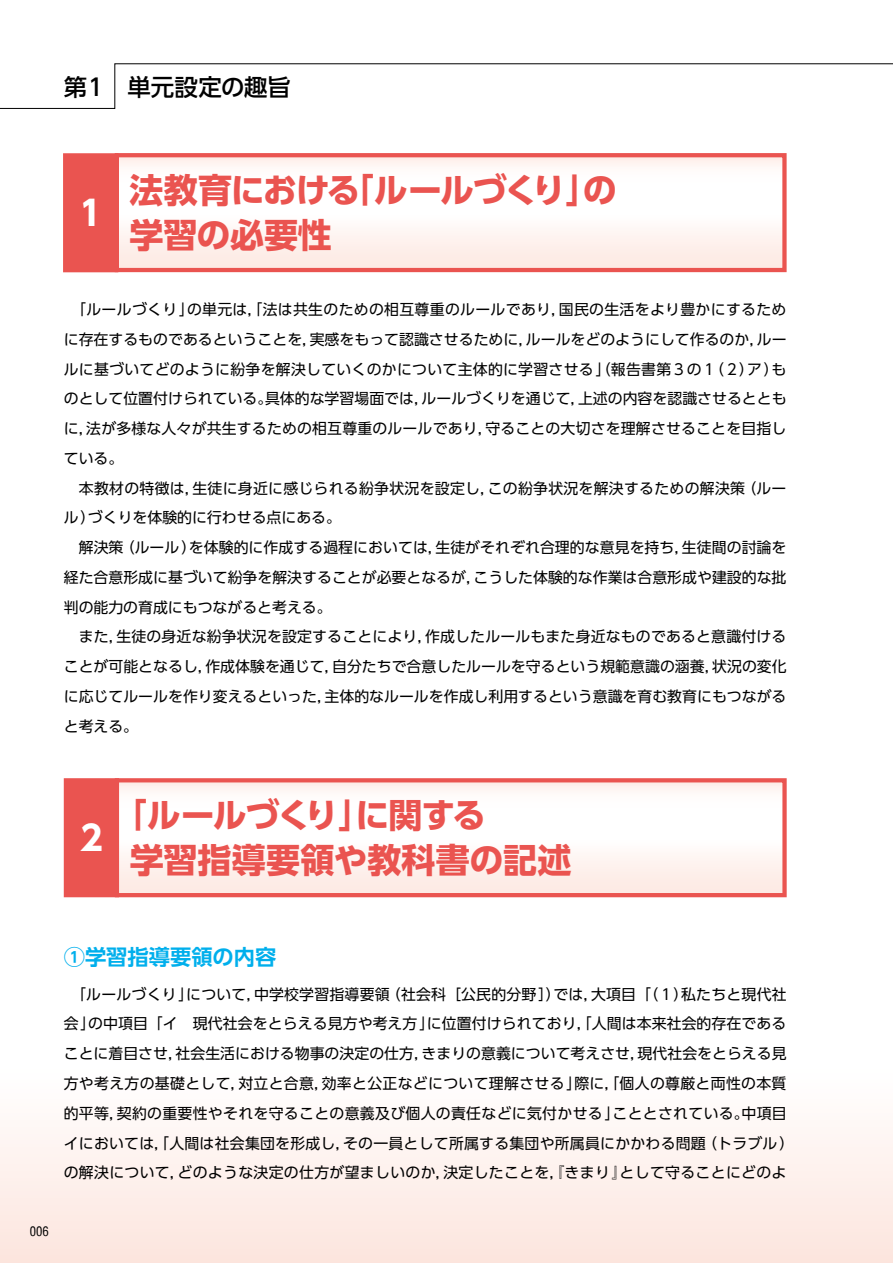
<style>
.page{position:relative;width:893px;height:1263px;background:#fff}
.page>*{position:absolute;margin:0;border:0;box-sizing:border-box;transform-origin:0 0}
.t1{font:700 34.05px/44.7px "UD Shin Go Pro";letter-spacing:-.015em;color:#ea5450}
.t2{font:700 34.05px "UD Shin Go Pro";color:#fff}
.t3{font:500 23.4px "UD Shin Go Pro";letter-spacing:-.005em;color:#000}
.t4{font:700 21.3px "UD Shin Go Pro De";color:#00afec}
.t5{font:14.85px/29.7px "UD Shin Go Pro";letter-spacing:.01em;color:#000}
.t6{font:12.75px "Halvett Condensed";color:#000}
</style>
<div class="page">
<div style="left:0;top:1063px;width:893px;height:200px;background:linear-gradient(to bottom,#fff,#fce5dd)"></div>
<svg style="left:0;top:63px;width:893px;height:46px"></svg>
<div style="left:65px;top:155px;width:51px;height:115px;background:#ea5450"></div>
<div style="left:63px;top:153px;width:55px;height:119px;border:4px solid #ea5450"></div>
<div style="left:66px;top:780px;width:51px;height:115px;background:#ea5450"></div>
<div style="left:64px;top:778px;width:55px;height:119px;border:4px solid #ea5450"></div>
<svg style="left:120px;top:158px;width:662px;height:109px"></svg>
<div style="left:115px;top:153px;width:672px;height:119px;border:4px solid #ea5450"></div>
<svg style="left:120px;top:783px;width:662px;height:109px"></svg>
<div style="left:115px;top:778px;width:672px;height:119px;border:4px solid #ea5450"></div>
<h2 class="t3" style="left:64px;top:68px;width:228px">第１ 単元設定の趣旨</h2>
<h1 class="t2" style="left:74px;top:185px;width:36px">１</h1>
<h1 class="t1" style="left:130px;top:167px;width:489px">法教育における「ルールづくり」の学習の必要性</h1>
<p class="t5" style="left:64px;top:294px;width:724px">　「ルールづくり」の単元は，「法は共生のための相互尊重のルールであり，国民の生活をより豊かにするために存在するものであるということを，実感をもって認識させるために，ルールをどのようにして作るのか，ルールに基づいてどのように紛争を解決していくのかについて主体的に学習させる」（報告書第３の１（２）ア）ものとして位置付けられている。具体的な学習場面では，ルールづくりを通じて，上述の内容を認識させるとともに，法が多様な人々が共生するための相互尊重のルールであり，守ることの大切さを理解させることを目指している。<br>　本教材の特徴は，生徒に身近に感じられる紛争状況を設定し，この紛争状況を解決するための解決策（ルール）づくりを体験的に行わせる点にある。<br>　解決策（ルール）を体験的に作成する過程においては，生徒がそれぞれ合理的な意見を持ち，生徒間の討論を経た合意形成に基づいて紛争を解決することが必要となるが，こうした体験的な作業は合意形成や建設的な批判の能力の育成にもつながると考える。<br>　また，生徒の身近な紛争状況を設定することにより，作成したルールもまた身近なものであると意識付けることが可能となるし，作成体験を通じて，自分たちで合意したルールを守るという規範意識の涵養，状況の変化に応じてルールを作り変えるといった，主体的なルールを作成し利用するという意識を育む教育にもつながると考える。</p>
<h1 class="t2" style="left:74px;top:810px;width:36px">２</h1>
<h1 class="t1" style="left:130px;top:792px;width:443px;text-indent:-17px">「ルールづくり」に関する<br>学習指導要領や教科書の記述</h1>
<h3 class="t4" style="left:64px;top:939px;width:214px">①学習指導要領の内容</h3>
<p class="t5" style="left:64px;top:979px;width:732px">　「ルールづくり」について，中学校学習指導要領（社会科［公民的分野］）では，大項目「（１）私たちと現代社会」の中項目「イ　現代社会をとらえる見方や考え方」に位置付けられており，「人間は本来社会的存在であることに着目させ，社会生活における物事の決定の仕方，きまりの意義について考えさせ，現代社会をとらえる見方や考え方の基礎として，対立と合意，効率と公正などについて理解させる」際に，「個人の尊厳と両性の本質的平等，契約の重要性やそれを守ることの意義及び個人の責任などに気付かせる」こととされている。中項目イにおいては，「人間は社会集団を形成し，その一員として所属する集団や所属員にかかわる問題（トラブル）の解決について，どのような決定の仕方が望ましいのか，決定したことを，『きまり』として守ることにどのよ</p>
<p class="t6" style="left:30px;top:1223px;width:20px">006</p>
</div>
